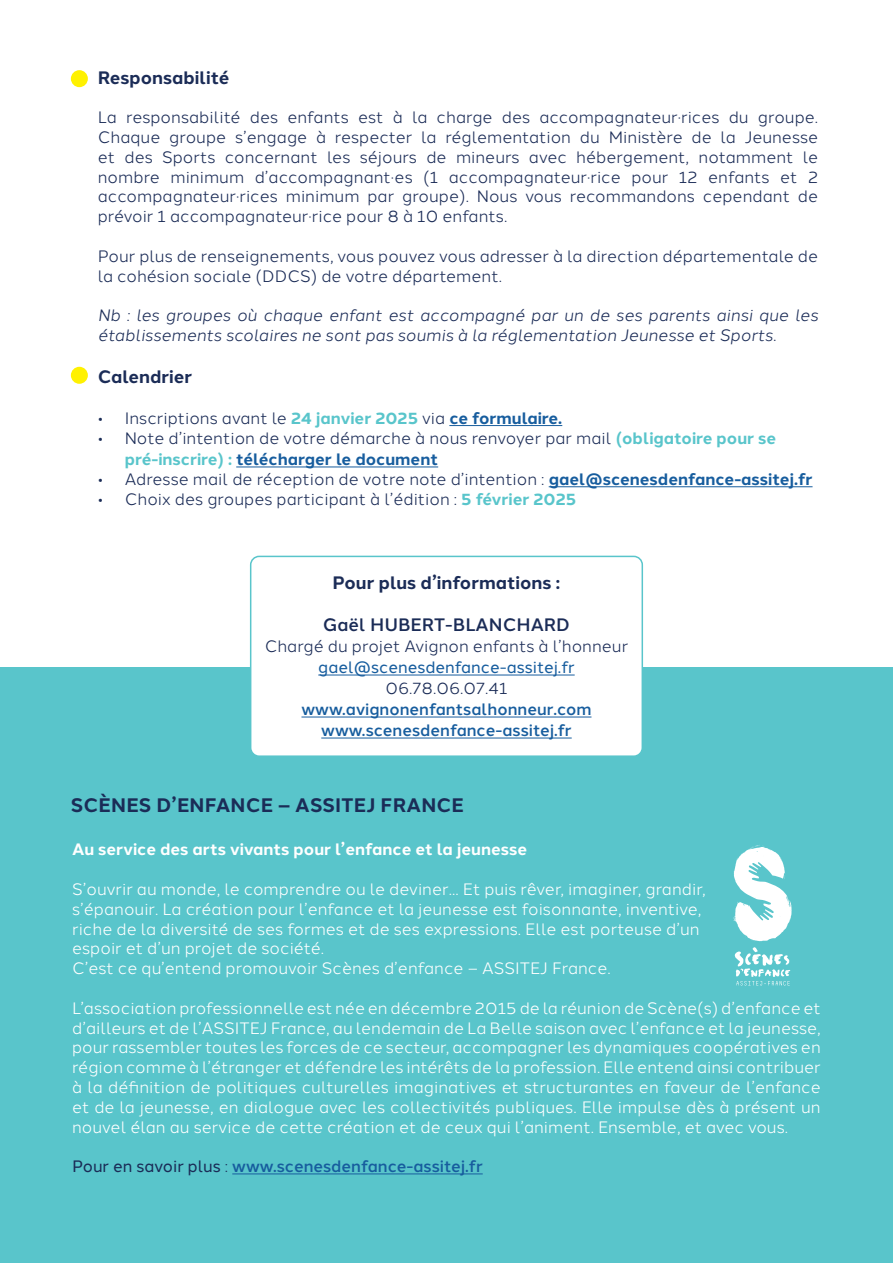
<style>
.page{position:relative;width:893px;height:1263px;background:#fff}
.page>*{position:absolute;margin:0;border:0;box-sizing:border-box;transform-origin:0 0}
.t1{font:700 19.5px "Halcom";letter-spacing:.01em;color:#1b2c57}
.t2{font:700 18px "Halcom";color:#1b2c57}
.t3{font:500 18px "Halcom";color:#1b2c57}
.t4{font:16.5px/19.8px "Halcom";color:#fff}
.t5{font:16.5px/19.8px "Halcom";color:#1b2c57}
.t6{font:italic 16.5px/19.8px "Halcom";color:#1b2c57}
.t7{font:500 16.5px/21px "Halcom";color:#175d9e;text-align:center}
.t8{font:700 16.5px "Halcom";color:#fff}
.t9{font:16.5px "Halcom";color:#175d9e}
.s1{font-weight:700;color:#59c5cb}
.s2{font-weight:700;color:#175d9e}
.s3{font-weight:400;color:#1b2c57}
</style>
<div class="page">
<div style="left:0;top:668px;width:893px;height:595px;background:#59c5cb"></div>
<hr style="left:449px;top:425px;width:113px;height:1px;background:#175d9e">
<hr style="left:236px;top:466px;width:202px;height:1px;background:#175d9e">
<hr style="left:549px;top:486px;width:263px;height:1px;background:#175d9e">
<div style="left:71px;top:70px;width:17px;height:17px;background:#fff101;border-radius:50%"></div>
<hr style="left:232px;top:1173px;width:251px;height:1px;background:#175d9e">
<div style="left:251px;top:556px;width:391px;height:200px;background:#fff;border-radius:9px"></div>
<div style="left:250px;top:556px;width:393px;height:201px;border:2px solid #59c5cb;border-radius:9px"></div>
<hr style="left:318px;top:675px;width:257px;height:1px;background:#175d9e">
<hr style="left:301px;top:717px;width:290px;height:1px;background:#175d9e">
<hr style="left:321px;top:738px;width:251px;height:1px;background:#175d9e">
<div style="left:71px;top:367px;width:17px;height:17px;background:#fff101;border-radius:50%"></div>
<svg style="left:733px;top:845px;width:59px;height:96px"></svg>
<svg style="left:734px;top:947px;width:57px;height:38px"></svg>
<p class="t2" style="left:98px;top:63px;width:133px">Responsabilité</p>
<p class="t5" style="left:98px;top:106px;width:722px;text-align:justify">La responsabilité des enfants est à la charge des accompagnateur·rices du groupe.<br>Chaque groupe s’engage à respecter la réglementation du Ministère de la Jeunesse et des Sports concernant les séjours de mineurs avec hébergement, notamment le nombre minimum d’accompagnant·es (1 accompagnateur·rice pour 12 enfants et 2 accompagnateur·rices minimum par groupe). Nous vous recommandons cependant de prévoir 1 accompagnateur·rice pour 8 à 10 enfants.</p>
<p class="t5" style="left:98px;top:245px;width:722px">Pour plus de renseignements, vous pouvez vous adresser à la direction départementale de la cohésion sociale (DDCS) de votre département.</p>
<p class="t6" style="left:98px;top:304px;width:722px">Nb : les groupes où chaque enfant est accompagné par un de ses parents ainsi que les établissements scolaires ne sont pas soumis à la réglementation Jeunesse et Sports.</p>
<p class="t2" style="left:98px;top:362px;width:96px">Calendrier</p>
<p class="t5" style="left:98px;top:407px;width:466px">• Inscriptions avant le <span class="s1">24 janvier 2025</span> via <span class="s2">ce formulaire.</span></p>
<p class="t5" style="left:125px;top:425px;width:653px;line-height:21.6px;text-indent:-27px">• Note d’intention de votre démarche à nous renvoyer par mail <span class="s1">(obligatoire pour se pré-inscrire) :</span> <span class="s2">télécharger le document</span></p>
<p class="t5" style="left:98px;top:468px;width:716px">• Adresse mail de réception de votre note d’intention : <span class="s2">gael@scenesdenfance-assitej.fr</span></p>
<p class="t5" style="left:98px;top:488px;width:480px">• Choix des groupes participant à l’édition : <span class="s1">5 février 2025</span></p>
<p class="t2" style="left:333px;top:568px;width:229px">Pour plus d’informations :</p>
<p class="t3" style="left:323px;top:611px;width:249px">Gaël HUBERT-BLANCHARD</p>
<p class="t5" style="left:265px;top:635px;width:365px">Chargé du projet Avignon enfants à l’honneur</p>
<p class="t9" style="left:318px;top:654px;width:258px">gael@scenesdenfance-assitej.fr</p>
<p class="t5" style="left:385px;top:677px;width:124px">06.78.06.07.41</p>
<p class="t7" style="left:301px;top:698px;width:292px">www.avignonenfantsalhonneur.com www.scenesdenfance-assitej.fr</p>
<p class="t1" style="left:71px;top:790px;width:394px">SCÈNES D’ENFANCE – ASSITEJ FRANCE</p>
<p class="t8" style="left:72px;top:836px;width:457px">Au service des arts vivants pour l’enfance et la jeunesse</p>
<p class="t4" style="left:72px;top:878px;width:635px">S’ouvrir au monde, le comprendre ou le deviner... Et puis rêver, imaginer, grandir, s’épanouir. La création pour l’enfance et la jeunesse est foisonnante, inventive, riche de la diversité de ses formes et de ses expressions. Elle est porteuse d’un espoir et d’un projet de société.<br>C’est ce qu’entend promouvoir Scènes d’enfance – ASSITEJ France.</p>
<p class="t4" style="left:72px;top:996px;width:750px;text-align:justify">L’association professionnelle est née en décembre 2015 de la réunion de Scène(s) d’enfance et d’ailleurs et de l’ASSITEJ France, au lendemain de La Belle saison avec l’enfance et la jeunesse, pour rassembler toutes les forces de ce secteur, accompagner les dynamiques coopératives en région comme à l’étranger et défendre les intérêts de la profession. Elle entend ainsi contribuer à la définition de politiques culturelles imaginatives et structurantes en faveur de l’enfance et de la jeunesse, en dialogue avec les collectivités publiques. Elle impulse dès à présent un nouvel élan au service de cette création et de ceux qui l’animent. Ensemble, et avec vous.</p>
<p class="t7" style="left:72px;top:1154px;width:412px"><span class="s3">Pour en savoir plus</span> <span class="s3">:</span> www.scenesdenfance-assitej.fr</p>
</div>
